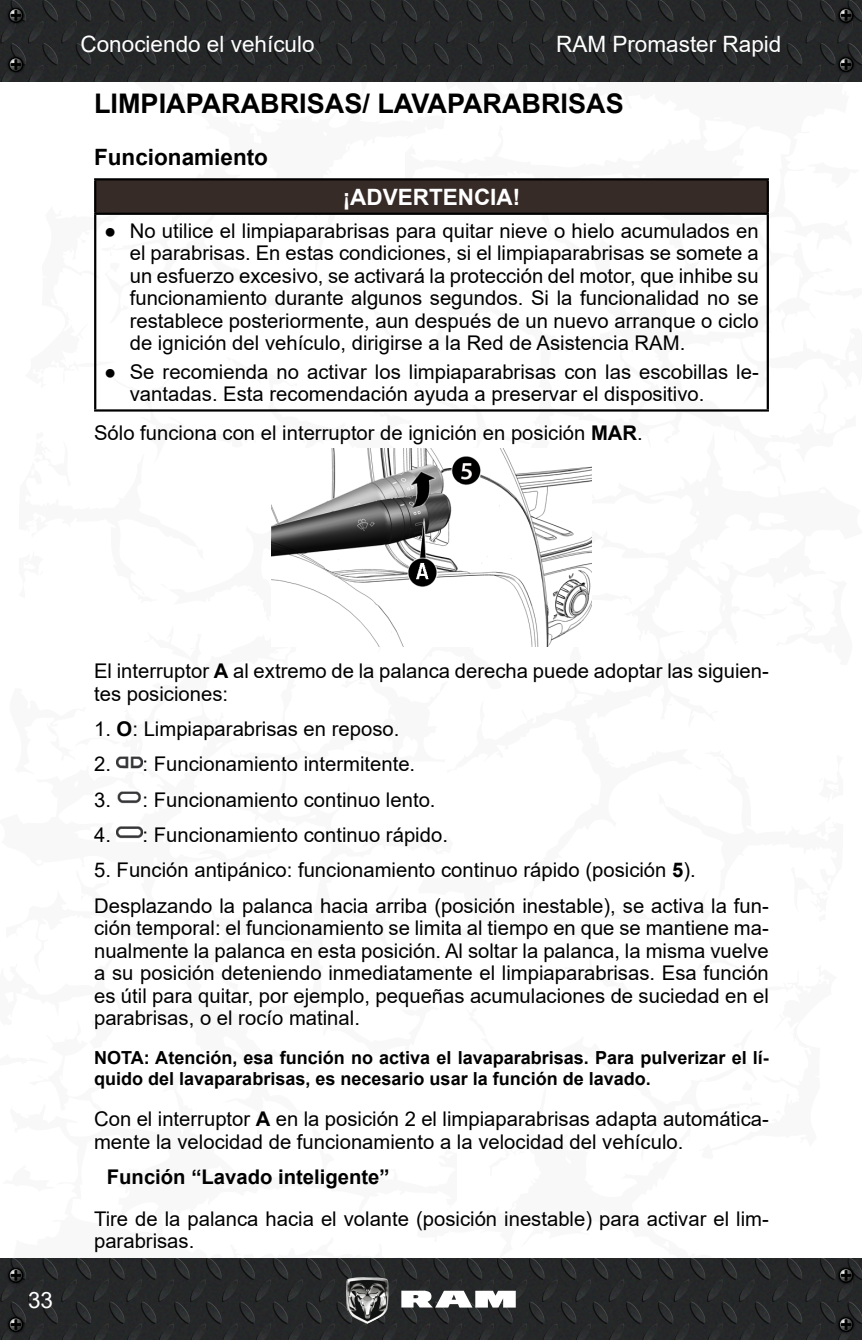
<style>
.page{position:relative;width:862px;height:1340px;background:#fff}
.page>*{position:absolute;margin:0;border:0;box-sizing:border-box;transform-origin:0 0}
._1_Título{font:700 27px "Arial";color:#000}
.t1{font:22.5px "Arial";color:#fff}
._2_Subtítulo{font:700 22.5px "Arial";color:#000}
.Adver_Preca_Título{font:700 22.5px "Arial";color:#fff}
._4_Normal{font:20.25px/22.5px "Arial";color:#000}
._3_Tercer_sub{font:700 20.25px "Arial";color:#000}
._6_NOTA{font:700 18px/20.2px "Arial";color:#000}
.s1{font-weight:700}
</style>
<div class="page">
<svg style="left:861px;top:39px;width:1px;height:1259px"></svg>
<img style="left:0;top:0;width:861px;height:81px">
<img style="left:0;top:1258px;width:861px;height:81px">
<svg style="left:401px;top:1290px;width:114px;height:17px"></svg>
<img style="left:346px;top:1276px;width:42px;height:47px">
<img style="left:5px;top:4px;width:22px;height:22px">
<svg style="left:8px;top:8px;width:16px;height:15px"></svg>
<img style="left:5px;top:1264px;width:22px;height:22px">
<svg style="left:8px;top:1267px;width:16px;height:15px"></svg>
<img style="left:834px;top:4px;width:22px;height:22px">
<svg style="left:837px;top:8px;width:16px;height:15px"></svg>
<img style="left:834px;top:1264px;width:22px;height:22px">
<svg style="left:837px;top:1267px;width:16px;height:15px"></svg>
<img style="left:5px;top:53px;width:22px;height:23px">
<svg style="left:8px;top:57px;width:16px;height:15px"></svg>
<img style="left:5px;top:1313px;width:22px;height:22px">
<svg style="left:8px;top:1316px;width:16px;height:15px"></svg>
<img style="left:834px;top:53px;width:22px;height:23px">
<svg style="left:837px;top:57px;width:16px;height:15px"></svg>
<img style="left:834px;top:1313px;width:22px;height:22px">
<svg style="left:837px;top:1316px;width:16px;height:15px"></svg>
<div style="left:95px;top:179px;width:672px;height:35px;background:#372b27"></div>
<hr style="left:94px;top:178px;width:674px;height:2px;background:#000">
<hr style="left:94px;top:180px;width:2px;height:33px;background:#000">
<hr style="left:766px;top:180px;width:2px;height:33px;background:#000">
<hr style="left:94px;top:213px;width:674px;height:2px;background:#000">
<hr style="left:94px;top:215px;width:2px;height:194px;background:#000">
<hr style="left:766px;top:215px;width:2px;height:194px;background:#000">
<hr style="left:94px;top:409px;width:674px;height:2px;background:#000">
<img style="left:271px;top:448px;width:320px;height:199px">
<img style="left:117px;top:756px;width:25px;height:13px">
<img style="left:117px;top:791px;width:24px;height:13px">
<img style="left:117px;top:826px;width:25px;height:13px">
<p class="t1" style="left:80px;top:29px;width:235px">Conociendo el vehículo</p>
<p class="t1" style="left:556px;top:29px;width:227px">RAM Promaster Rapid</p>
<p class="_1_Título" style="left:94px;top:84px;width:530px">LIMPIAPARABRISAS/ LAVAPARABRISAS</p>
<p class="_2_Subtítulo" style="left:94px;top:142px;width:175px">Funcionamiento</p>
<p class="Adver_Preca_Título" style="left:342px;top:181px;width:179px">¡ADVERTENCIA!</p>
<p class="_4_Normal" style="left:130px;top:219px;width:630px;text-align:justify;text-indent:-26px">● No utilice el limpiaparabrisas para quitar nieve o hielo acumulados en el parabrisas. En estas condiciones, si el limpiaparabrisas se somete a un esfuerzo excesivo, se activará la protección del motor, que inhibe su funcionamiento durante algunos segundos. Si la funcionalidad no se restablece posteriormente, aun después de un nuevo arranque o ciclo de ignición del vehículo, dirigirse a la Red de Asistencia RAM.</p>
<p class="_4_Normal" style="left:130px;top:360px;width:630px;text-indent:-26px">● Se recomienda no activar los limpiaparabrisas con las escobillas le&shy;vantadas. Esta recomendación ayuda a preservar el dispositivo.</p>
<p class="_4_Normal" style="left:94px;top:422px;width:550px">Sólo funciona con el interruptor de ignición en posición <span class="s1">MAR</span>.</p>
<p class="t1" style="left:28px;top:1284px;width:27px">33</p>
<p class="_4_Normal" style="left:94px;top:660px;width:676px">El interruptor <span class="s1">A</span> al extremo de la palanca derecha puede adoptar las siguien&shy;tes posiciones:</p>
<p class="_4_Normal" style="left:94px;top:717px;width:306px">1. <span class="s1">O</span>: Limpiaparabrisas en reposo.</p>
<p class="_4_Normal" style="left:94px;top:753px;width:322px">2. : Funcionamiento intermitente.</p>
<p class="_4_Normal" style="left:94px;top:788px;width:343px">3. : Funcionamiento continuo lento.</p>
<p class="_4_Normal" style="left:94px;top:823px;width:355px">4. : Funcionamiento continuo rápido.</p>
<p class="_4_Normal" style="left:94px;top:858px;width:603px">5. Función antipánico: funcionamiento continuo rápido (posición <span class="s1">5</span>).</p>
<p class="_4_Normal" style="left:94px;top:894px;width:676px;text-align:justify">Desplazando la palanca hacia arriba (posición inestable), se activa la fun&shy;ción temporal: el funcionamiento se limita al tiempo en que se mantiene ma&shy;nualmente la palanca en esta posición. Al soltar la palanca, la misma vuelve a su posición deteniendo inmediatamente el limpiaparabrisas. Esa función es útil para quitar, por ejemplo, pequeñas acumulaciones de suciedad en el parabrisas, o el rocío matinal.</p>
<p class="_6_NOTA" style="left:94px;top:1048px;width:676px">NOTA: Atención, esa función no activa el lavaparabrisas. Para pulverizar el lí&shy;quido del lavaparabrisas, es necesario usar la función de lavado.</p>
<p class="_4_Normal" style="left:94px;top:1107px;width:676px">Con el interruptor <span class="s1">A</span> en la posición 2 el limpiaparabrisas adapta automática&shy;mente la velocidad de funcionamiento a la velocidad del vehículo.</p>
<p class="_3_Tercer_sub" style="left:107px;top:1162px;width:284px">Función “Lavado inteligente”</p>
<p class="_4_Normal" style="left:94px;top:1207px;width:676px">Tire de la palanca hacia el volante (posición inestable) para activar el lim&shy;parabrisas.</p>
</div>
